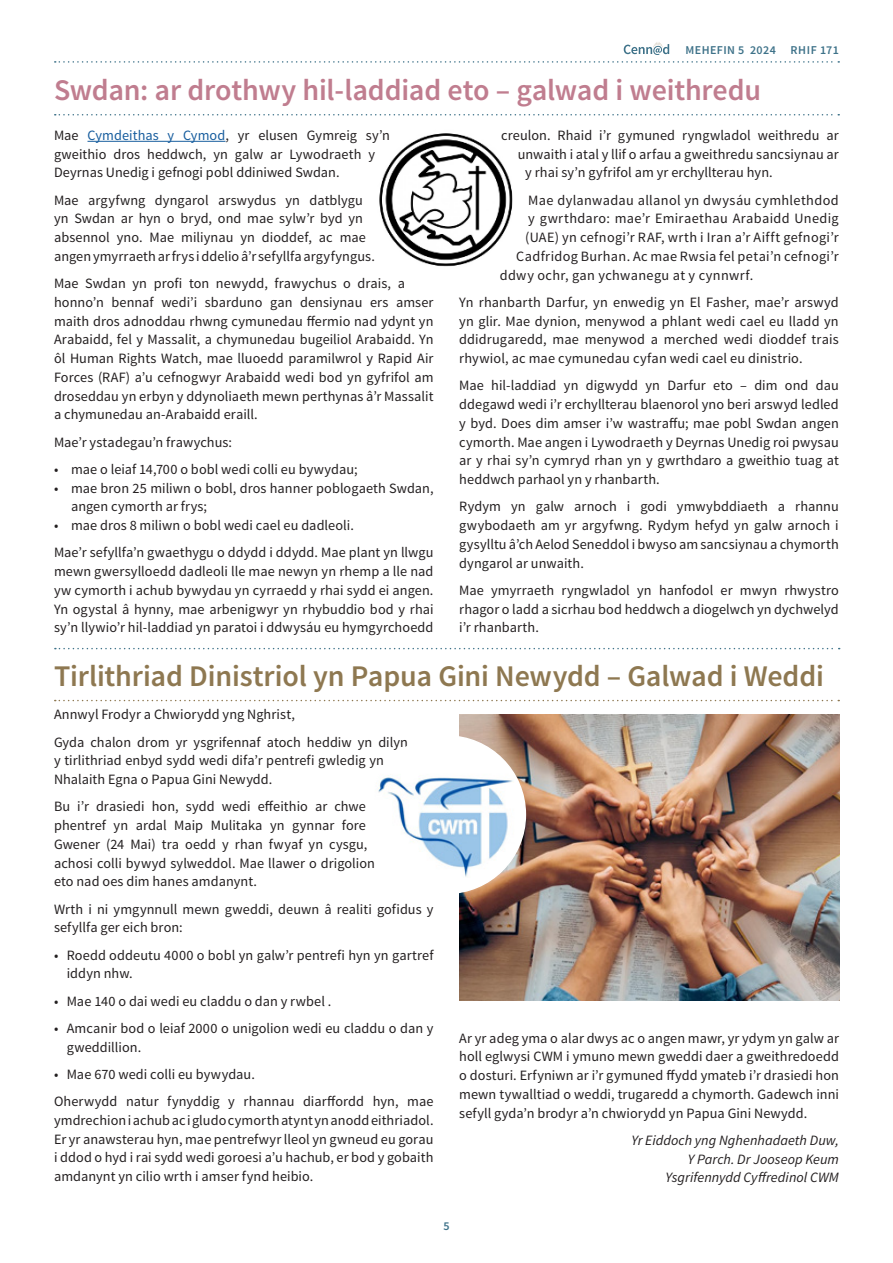
<style>
.page{position:relative;width:893px;height:1263px;background:#fff}
.page>*{position:absolute;margin:0;border:0;box-sizing:border-box;transform-origin:0 0}
.HEADER_1_-_BLUE{font:600 30px "Source Sans Pro";letter-spacing:-.005em;color:#8e7851}
.HEADER_1_-_BLUE-2{font:600 30px "Source Sans Pro";letter-spacing:-.005em;color:#c07d8f}
.BODY_-_CENN_D{font:14.25px/18.8px "Source Sans Pro";letter-spacing:.005em;color:#231f20}
.BODY_-_CENN_D-2{font:14.25px "Source Sans Pro";letter-spacing:.025em;color:#231f20}
.BODY_-_CENN_D-3{font:italic 14.25px "Source Sans Pro";color:#231f20}
.t1{font:600 12px "Source Sans Pro";letter-spacing:.035em;color:#3e7289}
.s1{color:#175d9e}
</style>
<div class="page">
<svg style="left:624px;top:42px;width:45px;height:13px"></svg>
<svg style="left:55px;top:61px;width:784px;height:2px"></svg>
<svg style="left:55px;top:648px;width:785px;height:1px"></svg>
<svg style="left:55px;top:114px;width:784px;height:1px"></svg>
<hr style="left:88px;top:141px;width:137px;height:1px;background:#175d9e">
<img style="left:376px;top:129px;width:140px;height:140px;border-radius:70px">
<svg style="left:55px;top:700px;width:784px;height:1px"></svg>
<img style="left:459px;top:714px;width:380px;height:286px">
<div style="left:368px;top:736px;width:157px;height:157px;background:#fff;border-radius:50%"></div>
<img style="left:378px;top:748px;width:146px;height:145px">
<p class="t1" style="left:685px;top:42px;width:155px">MEHEFIN 5 2024 RHIF 171</p>
<p class="HEADER_1_-_BLUE-2" style="left:54px;top:71px;width:709px">Swdan: ar drothwy hil-laddiad eto – galwad i weithredu</p>
<p class="BODY_-_CENN_D" style="left:54px;top:126px;width:337px">Mae <span class="s1">Cymdeithas y Cymod</span>, yr elusen Gymreig sy’n gweithio dros heddwch, yn galw ar Lywodraeth y<br>Deyrnas Unedig i gefnogi pobl ddiniwed Swdan.</p>
<p class="BODY_-_CENN_D" style="left:54px;top:191px;width:322px">Mae argyfwng dyngarol arswydus yn datblygu yn Swdan ar hyn o bryd, ond mae sylw’r byd yn absennol yno. Mae miliynau yn dioddef, ac mae angen ymyrraeth ar frys i ddelio â’r sefyllfa argyfyngus.</p>
<p class="BODY_-_CENN_D" style="left:54px;top:274px;width:381px">Mae Swdan yn profi ton newydd, frawychus o drais, a honno’n bennaf wedi’i sbarduno gan densiynau ers amser maith dros adnoddau rhwng cymunedau ffermio nad ydynt yn Arabaidd, fel y Massalit, a chymunedau bugeiliol Arabaidd. Yn ôl Human Rights Watch, mae lluoedd paramilwrol y Rapid Air Forces (RAF) a’u cefnogwyr Arabaidd wedi bod yn gyfrifol am droseddau yn erbyn y ddynoliaeth mewn perthynas â’r Massalit a chymunedau an-Arabaidd eraill.</p>
<p class="BODY_-_CENN_D" style="left:54px;top:433px;width:180px">Mae’r ystadegau’n frawychus:</p>
<p class="BODY_-_CENN_D" style="left:54px;top:460px;width:305px">• mae o leiaf 14,700 o bobl wedi colli eu bywydau;</p>
<p class="BODY_-_CENN_D" style="left:71px;top:479px;width:364px;text-indent:-17px">• mae bron 25 miliwn o bobl, dros hanner poblogaeth Swdan, angen cymorth ar frys;</p>
<p class="BODY_-_CENN_D" style="left:54px;top:516px;width:301px">• mae dros 8 miliwn o bobl wedi cael eu dadleoli.</p>
<p class="BODY_-_CENN_D" style="left:54px;top:544px;width:381px;text-align:justify">Mae’r sefyllfa’n gwaethygu o ddydd i ddydd. Mae plant yn llwgu mewn gwersylloedd dadleoli lle mae newyn yn rhemp a lle nad yw cymorth i achub bywydau yn cyrraedd y rhai sydd ei angen.<br>Yn ogystal â hynny, mae arbenigwyr yn rhybuddio bod y rhai sy’n llywio’r hil-laddiad yn paratoi i ddwysáu eu hymgyrchoedd</p>
<p class="BODY_-_CENN_D" style="left:501px;top:126px;width:339px">creulon. Rhaid i’r gymuned ryngwladol weithredu ar</p>
<p class="BODY_-_CENN_D" style="left:518px;top:145px;width:323px">unwaith i atal y llif o arfau a gweithredu sancsiynau ar</p>
<p class="BODY_-_CENN_D" style="left:525px;top:164px;width:249px">y rhai sy’n gyfrifol am yr erchyllterau hyn.</p>
<p class="BODY_-_CENN_D-2" style="left:528px;top:191px;width:312px">Mae dylanwadau allanol yn dwysáu cymhlethdod</p>
<p class="BODY_-_CENN_D-2" style="left:528px;top:210px;width:312px">y gwrthdaro: mae’r Emiraethau Arabaidd Unedig</p>
<p class="BODY_-_CENN_D-2" style="left:525px;top:229px;width:315px">(UAE) yn cefnogi’r RAF, wrth i Iran a’r Aifft gefnogi’r</p>
<p class="BODY_-_CENN_D-2" style="left:516px;top:247px;width:324px">Cadfridog Burhan. Ac mae Rwsia fel petai’n cefnogi’r</p>
<p class="BODY_-_CENN_D-2" style="left:500px;top:266px;width:255px">ddwy ochr, gan ychwanegu at y cynnwrf.</p>
<p class="BODY_-_CENN_D" style="left:459px;top:293px;width:381px;text-align:justify">Yn rhanbarth Darfur, yn enwedig yn El Fasher, mae’r arswyd yn glir. Mae dynion, menywod a phlant wedi cael eu lladd yn ddidrugaredd, mae menywod a merched wedi dioddef trais rhywiol, ac mae cymunedau cyfan wedi cael eu dinistrio.</p>
<p class="BODY_-_CENN_D" style="left:459px;top:377px;width:381px;text-align:justify">Mae hil-laddiad yn digwydd yn Darfur eto – dim ond dau ddegawd wedi i’r erchyllterau blaenorol yno beri arswyd ledled y byd. Does dim amser i’w wastraffu; mae pobl Swdan angen cymorth. Mae angen i Lywodraeth y Deyrnas Unedig roi pwysau ar y rhai sy’n cymryd rhan yn y gwrthdaro a gweithio tuag at heddwch parhaol yn y rhanbarth.</p>
<p class="BODY_-_CENN_D" style="left:459px;top:498px;width:381px;text-align:justify">Rydym yn galw arnoch i godi ymwybddiaeth a rhannu gwybodaeth am yr argyfwng. Rydym hefyd yn galw arnoch i gysylltu â’ch Aelod Seneddol i bwyso am sancsiynau a chymorth dyngarol ar unwaith.</p>
<p class="BODY_-_CENN_D" style="left:459px;top:581px;width:381px;text-align:justify">Mae ymyrraeth ryngwladol yn hanfodol er mwyn rhwystro rhagor o ladd a sicrhau bod heddwch a diogelwch yn dychwelyd i’r rhanbarth.</p>
<p class="HEADER_1_-_BLUE" style="left:54px;top:657px;width:771px">Tirlithriad Dinistriol yn Papua Gini Newydd – Galwad i Weddi</p>
<p class="BODY_-_CENN_D" style="left:54px;top:705px;width:242px">Annwyl Frodyr a Chwiorydd yng Nghrist,</p>
<p class="BODY_-_CENN_D" style="left:54px;top:733px;width:356px">Gyda chalon drom yr ysgrifennaf atoch heddiw yn dilyn y tirlithriad enbyd sydd wedi difa’r pentrefi gwledig yn<br>Nhalaith Egna o Papua Gini Newydd.</p>
<p class="BODY_-_CENN_D" style="left:54px;top:797px;width:323px">Bu i’r drasiedi hon, sydd wedi effeithio ar chwe phentref yn ardal Maip Mulitaka yn gynnar fore Gwener (24 Mai) tra oedd y rhan fwyaf yn cysgu, achosi colli bywyd sylweddol. Mae llawer o drigolion eto nad oes dim hanes amdanynt.</p>
<p class="BODY_-_CENN_D" style="left:54px;top:900px;width:381px">Wrth i ni ymgynnull mewn gweddi, deuwn â realiti gofidus y sefyllfa ger eich bron:</p>
<p class="BODY_-_CENN_D" style="left:67px;top:946px;width:368px;text-indent:-13px">• Roedd oddeutu 4000 o bobl yn galw’r pentrefi hyn yn gartref iddyn nhw.</p>
<p class="BODY_-_CENN_D" style="left:54px;top:992px;width:279px">• Mae 140 o dai wedi eu claddu o dan y rwbel .</p>
<p class="BODY_-_CENN_D" style="left:67px;top:1019px;width:368px;text-indent:-13px">• Amcanir bod o leiaf 2000 o unigolion wedi eu claddu o dan y gweddillion.</p>
<p class="BODY_-_CENN_D" style="left:54px;top:1065px;width:202px">• Mae 670 wedi colli eu bywydau.</p>
<p class="BODY_-_CENN_D" style="left:54px;top:1092px;width:381px;text-align:justify">Oherwydd natur fynyddig y rhannau diarffordd hyn, mae ymdrechion i achub ac i gludo cymorth atynt yn anodd eithriadol.<br>Er yr anawsterau hyn, mae pentrefwyr lleol yn gwneud eu gorau i ddod o hyd i rai sydd wedi goroesi a’u hachub, er bod y gobaith amdanynt yn cilio wrth i amser fynd heibio.</p>
<p class="BODY_-_CENN_D" style="left:459px;top:1029px;width:381px;text-align:justify">Ar yr adeg yma o alar dwys ac o angen mawr, yr ydym yn galw ar holl eglwysi CWM i ymuno mewn gweddi daer a gweithredoedd o dosturi. Erfyniwn ar i’r gymuned ffydd ymateb i’r drasiedi hon mewn tywalltiad o weddi, trugaredd a chymorth. Gadewch inni sefyll gyda’n brodyr a’n chwiorydd yn Papua Gini Newydd.</p>
<p class="BODY_-_CENN_D-3" style="left:631px;top:1131px;width:209px">Yr Eiddoch yng Nghenhadaeth Duw,</p>
<p class="BODY_-_CENN_D-3" style="left:688px;top:1150px;width:153px">Y Parch. Dr Jooseop Keum</p>
<p class="BODY_-_CENN_D-3" style="left:666px;top:1169px;width:175px">Ysgrifennydd Cyffredinol CWM</p>
<p class="t1" style="left:443px;top:1218px;width:8px">5</p>
</div>
